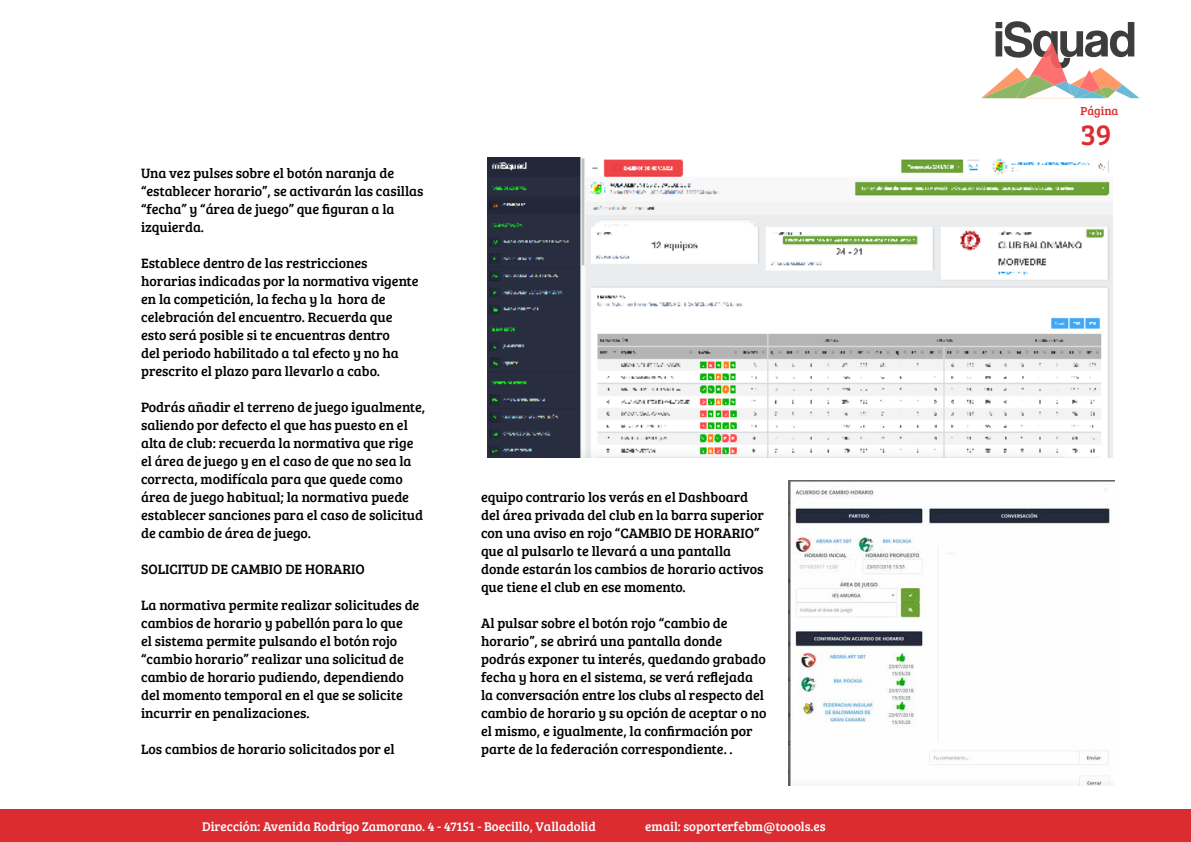
<style>
.page{position:relative;width:1191px;height:842px;background:#fff}
.page>*{position:absolute;margin:0;border:0;box-sizing:border-box;transform-origin:0 0}
.t1{font:30px "Bree Serif";color:#db2c32}
.t2{font:14px/18px "Bree Serif";color:#000}
.t3{font:13px "Bree Serif";color:#fff}
.t4{font:12px "Bree Serif";color:#db2c32}
</style>
<div class="page">
<svg style="left:981px;top:21px;width:158px;height:77px"></svg>
<div style="left:0;top:809px;width:1191px;height:33px;background:#db2c32"></div>
<img style="left:488px;top:158px;width:624px;height:299px">
<img style="left:788px;top:480px;width:326px;height:306px">
<p class="t2" style="left:141px;top:163px;width:284px">Una vez pulses sobre el botón naranja de “establecer horario”, se activarán las casillas “fecha” y “área de juego” que figuran a la izquierda.</p>
<p class="t2" style="left:141px;top:254px;width:279px">Establece dentro de las restricciones horarias indicadas por la normativa vigente en la competición, la fecha y la hora de celebración del encuentro. Recuerda que esto será posible si te encuentras dentro<br>del periodo habilitado a tal efecto y no ha prescrito el plazo para llevarlo a cabo.</p>
<p class="t2" style="left:141px;top:398px;width:286px">Podrás añadir el terreno de juego igualmente, saliendo por defecto el que has puesto en el alta de club: recuerda la normativa que rige el área de juego y en el caso de que no sea la correcta, modifícala para que quede como área de juego habitual; la normativa puede establecer sanciones para el caso de solicitud de cambio de área de juego.</p>
<p class="t2" style="left:141px;top:560px;width:225px">SOLICITUD DE CAMBIO DE HORARIO</p>
<p class="t2" style="left:141px;top:596px;width:280px">La normativa permite realizar solicitudes de cambios de horario y pabellón para lo que<br>el sistema permite pulsando el botón rojo “cambio horario” realizar una solicitud de cambio de horario pudiendo, dependiendo del momento temporal en el que se solicite incurrir en penalizaciones.</p>
<p class="t2" style="left:141px;top:740px;width:255px">Los cambios de horario solicitados por el</p>
<p class="t2" style="left:481px;top:488px;width:284px">equipo contrario los verás en el Dashboard del área privada del club en la barra superior con una aviso en rojo “CAMBIO DE HORARIO” que al pulsarlo te llevará a una pantalla donde estarán los cambios de horario activos que tiene el club en ese momento.</p>
<p class="t2" style="left:481px;top:614px;width:287px">Al pulsar sobre el botón rojo “cambio de horario”, se abrirá una pantalla donde podrás exponer tu interés, quedando grabado fecha y hora en el sistema, se verá reflejada la conversación entre los clubs al respecto del cambio de horario y su opción de aceptar o no el mismo, e igualmente, la confirmación por parte de la federación correspondiente. .</p>
<p class="t3" style="left:202px;top:817px;width:395px">Dirección: Avenida Rodrigo Zamorano. 4 - 47151 - Boecillo, Valladolid</p>
<p class="t3" style="left:645px;top:817px;width:182px">email: soporterfebm@toools.es</p>
<p class="t4" style="left:1080px;top:102px;width:39px">Página</p>
<h1 class="t1" style="left:1080px;top:113px;width:33px">39</h1>
</div>
